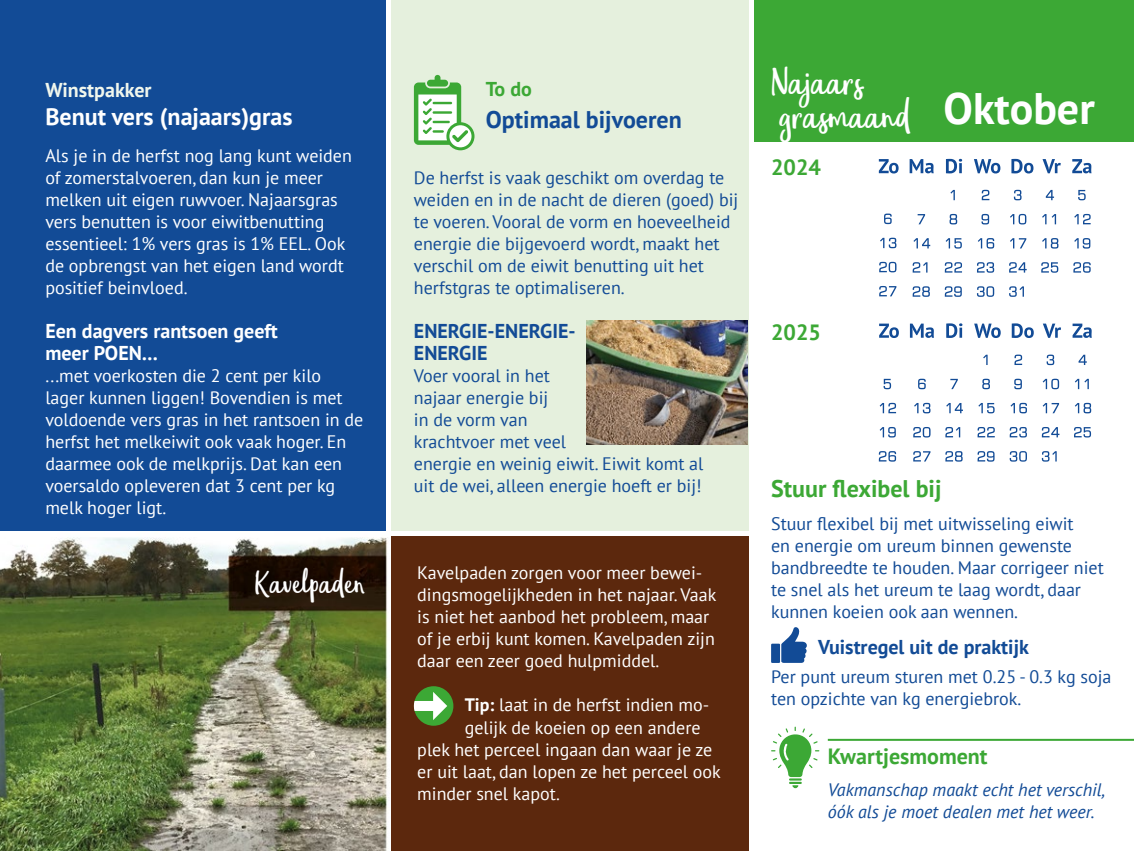
<style>
.page{position:relative;width:1134px;height:851px;background:#fff}
.page>*{position:absolute;margin:0;border:0;box-sizing:border-box;transform-origin:0 0}
.t1{font:44px/34px "Eufoniem One";color:#fff}
.t2{font:700 44px "PT Sans";color:#fff}
.t3{font:36px "Eufoniem One";color:#fff}
.t4{font:700 24px "PT Sans";color:#fff}
.t5{font:700 24px "PT Sans";color:#124b96}
.t6{font:700 24px "PT Sans";color:#3ca835}
.t7{font:700 22px "PT Sans";color:#3ca835}
.t8{font:700 20px/22px "PT Sans";color:#124b96}
.t9{font:700 20px/22px "PT Sans";color:#fff}
.t10{font:700 20px "PT Sans";color:#f1f7ed}
.t11{font:700 20px "PT Sans";color:#3ca835}
.t12{font:18px/22px "PT Sans";color:#fff}
.t13{font:18px/22px "PT Sans";color:#124b96}
.t14{font:italic 18px/22px "PT Sans";color:#124b96}
.s1{font-weight:700}
</style>
<div class="page">
<img style="left:0;top:516px;width:388px;height:334px">
<div style="left:0;top:0;width:385px;height:530px;background:#124b96"></div>
<div style="left:391px;top:0;width:357px;height:530px;background:#e5f0dd"></div>
<div style="left:391px;top:536px;width:357px;height:314px;background:#5c280d"></div>
<hr style="left:828px;top:738px;width:306px;height:2px;background:#3ca835">
<svg style="left:771px;top:726px;width:48px;height:62px"></svg>
<svg style="left:414px;top:75px;width:60px;height:75px"></svg>
<div style="left:414px;top:686px;width:39px;height:39px;background:#3ca835;border-radius:50%"></div>
<svg style="left:414px;top:691px;width:33px;height:29px"></svg>
<img style="left:587px;top:320px;width:161px;height:124px">
<svg style="left:771px;top:627px;width:36px;height:35px"></svg>
<svg style="left:1009px;top:286px;width:15px;height:11px"></svg>
<svg style="left:977px;top:286px;width:17px;height:11px"></svg>
<svg style="left:945px;top:286px;width:17px;height:11px"></svg>
<svg style="left:913px;top:286px;width:17px;height:11px"></svg>
<svg style="left:879px;top:286px;width:17px;height:10px"></svg>
<svg style="left:1073px;top:262px;width:18px;height:11px"></svg>
<svg style="left:1041px;top:262px;width:17px;height:11px"></svg>
<svg style="left:1009px;top:262px;width:18px;height:10px"></svg>
<svg style="left:977px;top:262px;width:17px;height:11px"></svg>
<svg style="left:945px;top:262px;width:17px;height:10px"></svg>
<svg style="left:913px;top:262px;width:14px;height:10px"></svg>
<svg style="left:879px;top:262px;width:17px;height:10px"></svg>
<svg style="left:1074px;top:238px;width:16px;height:10px"></svg>
<svg style="left:1042px;top:238px;width:16px;height:10px"></svg>
<svg style="left:1010px;top:238px;width:16px;height:10px"></svg>
<svg style="left:978px;top:238px;width:16px;height:10px"></svg>
<svg style="left:946px;top:238px;width:16px;height:10px"></svg>
<svg style="left:913px;top:238px;width:17px;height:10px"></svg>
<svg style="left:880px;top:238px;width:16px;height:10px"></svg>
<svg style="left:1074px;top:214px;width:17px;height:10px"></svg>
<svg style="left:1042px;top:214px;width:14px;height:10px"></svg>
<svg style="left:1010px;top:214px;width:16px;height:10px"></svg>
<svg style="left:981px;top:214px;width:8px;height:10px"></svg>
<svg style="left:949px;top:214px;width:8px;height:10px"></svg>
<svg style="left:918px;top:214px;width:7px;height:10px"></svg>
<svg style="left:884px;top:213px;width:8px;height:11px"></svg>
<svg style="left:1078px;top:190px;width:8px;height:10px"></svg>
<svg style="left:1046px;top:190px;width:8px;height:10px"></svg>
<svg style="left:1014px;top:190px;width:7px;height:10px"></svg>
<svg style="left:982px;top:190px;width:7px;height:10px"></svg>
<svg style="left:950px;top:190px;width:5px;height:10px"></svg>
<svg style="left:910px;top:159px;width:181px;height:14px"></svg>
<svg style="left:879px;top:159px;width:19px;height:14px"></svg>
<svg style="left:1042px;top:451px;width:15px;height:10px"></svg>
<svg style="left:1010px;top:451px;width:17px;height:10px"></svg>
<svg style="left:977px;top:451px;width:17px;height:10px"></svg>
<svg style="left:945px;top:451px;width:18px;height:10px"></svg>
<svg style="left:913px;top:451px;width:17px;height:10px"></svg>
<svg style="left:879px;top:451px;width:17px;height:10px"></svg>
<svg style="left:1074px;top:427px;width:17px;height:10px"></svg>
<svg style="left:1042px;top:427px;width:17px;height:10px"></svg>
<svg style="left:1010px;top:427px;width:17px;height:10px"></svg>
<svg style="left:977px;top:427px;width:18px;height:10px"></svg>
<svg style="left:945px;top:427px;width:15px;height:10px"></svg>
<svg style="left:913px;top:427px;width:17px;height:10px"></svg>
<svg style="left:880px;top:427px;width:16px;height:10px"></svg>
<svg style="left:1075px;top:403px;width:16px;height:10px"></svg>
<svg style="left:1043px;top:403px;width:16px;height:10px"></svg>
<svg style="left:1010px;top:403px;width:17px;height:10px"></svg>
<svg style="left:978px;top:403px;width:16px;height:10px"></svg>
<svg style="left:946px;top:403px;width:17px;height:10px"></svg>
<svg style="left:914px;top:403px;width:16px;height:10px"></svg>
<svg style="left:880px;top:403px;width:16px;height:10px"></svg>
<svg style="left:1075px;top:379px;width:14px;height:10px"></svg>
<svg style="left:1043px;top:378px;width:16px;height:11px"></svg>
<svg style="left:1014px;top:378px;width:8px;height:11px"></svg>
<svg style="left:982px;top:378px;width:8px;height:11px"></svg>
<svg style="left:950px;top:379px;width:8px;height:10px"></svg>
<svg style="left:918px;top:378px;width:8px;height:11px"></svg>
<svg style="left:883px;top:379px;width:8px;height:10px"></svg>
<svg style="left:1078px;top:354px;width:9px;height:11px"></svg>
<svg style="left:1046px;top:354px;width:8px;height:11px"></svg>
<svg style="left:1014px;top:354px;width:8px;height:11px"></svg>
<svg style="left:983px;top:354px;width:4px;height:11px"></svg>
<svg style="left:910px;top:323px;width:182px;height:15px"></svg>
<svg style="left:879px;top:323px;width:20px;height:15px"></svg>
<div style="left:754px;top:0;width:380px;height:142px;background:#3ca835"></div>
<p class="t10" style="left:45px;top:77px;width:108px">Winstpakker</p>
<h3 class="t4" style="left:45px;top:101px;width:249px">Benut vers (najaars)gras</h3>
<p class="t12" style="left:45px;top:144px;width:308px">Als je in de herfst nog lang kunt weiden of zomerstalvoeren, dan kun je meer melken uit eigen ruwvoer. Najaarsgras vers benutten is voor eiwitbenutting essentieel: 1% vers gras is 1% EEL. Ook de opbrengst van het eigen land wordt positief beinvloed.</p>
<p class="t9" style="left:45px;top:319px;width:234px">Een dagvers rantsoen geeft meer POEN…</p>
<p class="t12" style="left:45px;top:364px;width:320px">...met voerkosten die 2 cent per kilo lager kunnen liggen! Bovendien is met voldoende vers gras in het rantsoen in de herfst het melkeiwit ook vaak hoger. En daarmee ook de melkprijs. Dat kan een voersaldo opleveren dat 3 cent per kg melk hoger ligt.</p>
<p class="t11" style="left:486px;top:76px;width:48px">To do</p>
<h3 class="t5" style="left:486px;top:104px;width:197px">Optimaal bijvoeren</h3>
<p class="t13" style="left:414px;top:166px;width:326px">De herfst is vaak geschikt om overdag te weiden en in de nacht de dieren (goed) bij te voeren. Vooral de vorm en hoeveelheid energie die bijgevoerd wordt, maakt het verschil om de eiwit benutting uit het herfstgras te optimaliseren.</p>
<p class="t8" style="left:414px;top:319px;width:163px">ENERGIE-ENERGIE-<br>ENERGIE</p>
<p class="t13" style="left:414px;top:364px;width:291px">Voer vooral in het<br>najaar energie bij<br>in de vorm van<br>krachtvoer met veel<br>energie en weinig eiwit. Eiwit komt al uit de wei, alleen energie hoeft er bij!</p>
<h2 class="t3" style="left:255px;top:563px;width:112px">Kavelpaden</h2>
<p class="t12" style="left:417px;top:561px;width:301px">Kavelpaden zorgen voor meer bewei&shy;dingsmogelijkheden in het najaar. Vaak is niet het aanbod het probleem, maar of je erbij kunt komen. Kavelpaden zijn daar een zeer goed hulpmiddel.</p>
<p class="t12" style="left:465px;top:693px;width:246px"><span class="s1">Tip:</span> laat in de herfst indien mo-</p>
<p class="t12" style="left:465px;top:715px;width:237px">gelijk de koeien op een andere</p>
<p class="t12" style="left:417px;top:737px;width:297px">plek het perceel ingaan dan waar je ze</p>
<p class="t12" style="left:417px;top:759px;width:305px">er uit laat, dan lopen ze het perceel ook</p>
<p class="t12" style="left:417px;top:781px;width:144px">minder snel kapot.</p>
<h1 class="t1" style="left:771px;top:67px;width:141px">Najaars grasmaand</h1>
<p class="t7" style="left:771px;top:153px;width:51px">2024</p>
<h1 class="t2" style="left:943px;top:79px;width:153px">Oktober</h1>
<p class="t7" style="left:771px;top:317px;width:51px">2025</p>
<h3 class="t6" style="left:771px;top:473px;width:172px">Stuur flexibel bij</h3>
<p class="t13" style="left:771px;top:512px;width:334px">Stuur flexibel bij met uitwisseling eiwit<br>en energie om ureum binnen gewenste bandbreedte te houden. Maar corrigeer niet te snel als het ureum te laag wordt, daar kunnen koeien ook aan wennen.</p>
<p class="t8" style="left:818px;top:635px;width:212px">Vuistregel uit de praktijk</p>
<p class="t13" style="left:771px;top:665px;width:342px">Per punt ureum sturen met 0.25 - 0.3 kg soja ten opzichte van kg energiebrok.</p>
<p class="t7" style="left:828px;top:741px;width:161px">Kwartjesmoment</p>
<p class="t14" style="left:828px;top:778px;width:279px">Vakmanschap maakt echt het verschil, óók als je moet dealen met het weer.</p>
</div>
